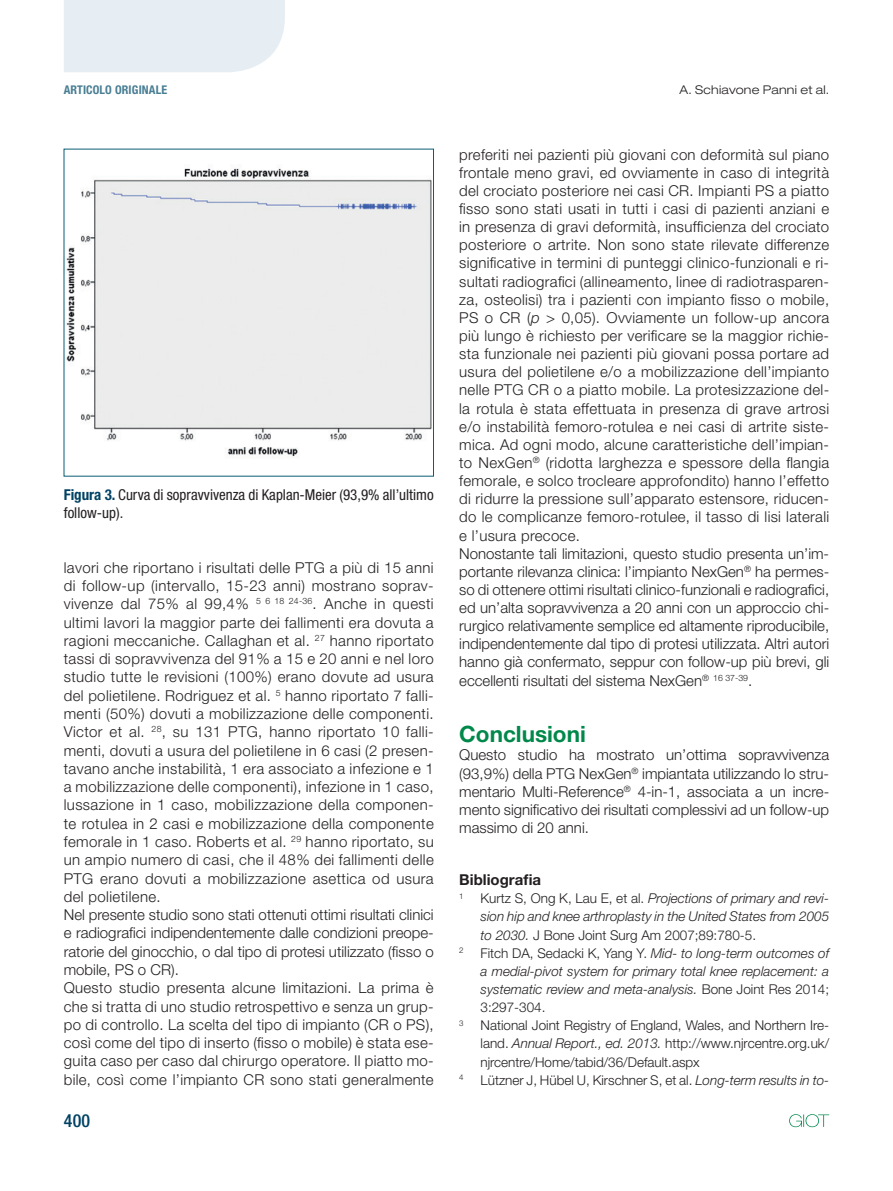
<style>
.page{position:relative;width:893px;height:1191px;background:#fff}
.page>*{position:absolute;margin:0;border:0;box-sizing:border-box;transform-origin:0 0}
.t1{font:700 22.5px "Helvetica Neue LT Std";color:#00884a}
.t2{font:500 condensed 18px "Helvetica Neue LT Std";color:#004264}
.t3{font:300 15px/18.1px "Helvetica Neue LT Std";letter-spacing:.02em;color:#231f20}
.t4{font:condensed 15px/18px "Helvetica Neue LT Std";color:#231f20}
.t5{font:700 15px "Helvetica Neue LT Std";color:#231f20}
.t6{font:italic 300 13.5px/18.1px "Helvetica Neue LT Std";color:#231f20;text-align:justify}
.t7{font:300 13.5px/18.1px "Helvetica Neue LT Std";color:#231f20;text-align:justify}
.t8{font:300 expanded 12px "Helvetica Neue LT Std";letter-spacing:.025em;color:#231f20}
.t9{font:700 condensed 12px "Helvetica Neue LT Std";letter-spacing:.01em;color:#497e93}
.t10{font:300 7.8px "Helvetica Neue LT Std";color:#231f20}
.s1{font-weight:700;color:#004264}
.s2{font-style:italic}
.s3{font-style:normal}
</style>
<div class="page">
<div style="left:64px;top:0;width:221px;height:72px;background:#e6eef3"></div>
<svg style="left:789px;top:1114px;width:40px;height:13px"></svg>
<img style="left:66px;top:168px;width:366px;height:289px">
<p class="t9" style="left:64px;top:82px;width:105px">ARTICOLO ORIGINALE</p>
<p class="t8" style="left:679px;top:82px;width:151px">A. Schiavone Panni et al.</p>
<p class="t4" style="left:64px;top:485px;width:371px"><span class="s1">Figura 3.</span> Curva di sopravvivenza di Kaplan-Meier (93,9% all’ultimo follow-up).</p>
<p class="t3" style="left:64px;top:558px;width:371px">lavori che riportano i risultati delle PTG a più di 15 anni di follow-up (intervallo, 15-23 anni) mostrano soprav&shy;vivenze dal 75% al 99,4% <sup>5</sup> <sup>6</sup> <sup>18</sup> <sup>24-36</sup>. Anche in questi ultimi lavori la maggior parte dei fallimenti era dovuta a ragioni meccaniche. Callaghan et al. <sup>27</sup> hanno riportato tassi di sopravvivenza del 91% a 15 e 20 anni e nel loro studio tutte le revisioni (100%) erano dovute ad usura del polietilene. Rodriguez et al. <sup>5</sup> hanno riportato 7 falli&shy;menti (50%) dovuti a mobilizzazione delle componenti.<br>Victor et al. <sup>28</sup>, su 131 PTG, hanno riportato 10 falli&shy;menti, dovuti a usura del polietilene in 6 casi (2 presen&shy;tavano anche instabilità, 1 era associato a infezione e 1 a mobilizzazione delle componenti), infezione in 1 caso, lussazione in 1 caso, mobilizzazione della componen&shy;te rotulea in 2 casi e mobilizzazione della componente femorale in 1 caso. Roberts et al. <sup>29</sup> hanno riportato, su un ampio numero di casi, che il 48% dei fallimenti delle PTG erano dovuti a mobilizzazione asettica od usura del polietilene.<br>Nel presente studio sono stati ottenuti ottimi risultati clinici e radiografici indipendentemente dalle condizioni preope&shy;ratorie del ginocchio, o dal tipo di protesi utilizzato (fisso o mobile, PS o CR).<br>Questo studio presenta alcune limitazioni. La prima è che si tratta di uno studio retrospettivo e senza un grup&shy;po di controllo. La scelta del tipo di impianto (CR o PS), così come del tipo di inserto (fisso o mobile) è stata ese&shy;guita caso per caso dal chirurgo operatore. Il piatto mo&shy;bile, così come l’impianto CR sono stati generalmente</p>
<p class="t2" style="left:64px;top:1110px;width:28px">400</p>
<p class="t3" style="left:459px;top:145px;width:371px">preferiti nei pazienti più giovani con deformità sul piano frontale meno gravi, ed ovviamente in caso di integrità del crociato posteriore nei casi CR. Impianti PS a piatto fisso sono stati usati in tutti i casi di pazienti anziani e in presenza di gravi deformità, insufficienza del crociato posteriore o artrite. Non sono state rilevate differenze significative in termini di punteggi clinico-funzionali e ri&shy;sultati radiografici (allineamento, linee di radiotrasparen&shy;za, osteolisi) tra i pazienti con impianto fisso o mobile, PS o CR (<span class="s2">p</span> &gt; 0,05). Ovviamente un follow-up ancora più lungo è richiesto per verificare se la maggior richie&shy;sta funzionale nei pazienti più giovani possa portare ad usura del polietilene e/o a mobilizzazione dell’impianto nelle PTG CR o a piatto mobile. La protesizzazione del&shy;la rotula è stata effettuata in presenza di grave artrosi e/o instabilità femoro-rotulea e nei casi di artrite siste&shy;mica. Ad ogni modo, alcune caratteristiche dell’impian&shy;to NexGen<sup>®</sup> (ridotta larghezza e spessore della flangia femorale, e solco trocleare approfondito) hanno l’effetto di ridurre la pressione sull’apparato estensore, riducen&shy;do le complicanze femoro-rotulee, il tasso di lisi laterali e l’usura precoce.<br>Nonostante tali limitazioni, questo studio presenta un’im&shy;portante rilevanza clinica: l’impianto NexGen<sup>®</sup> ha permes&shy;so di ottenere ottimi risultati clinico-funzionali e radiografici, ed un’alta sopravvivenza a 20 anni con un approccio chi&shy;rurgico relativamente semplice ed altamente riproducibile, indipendentemente dal tipo di protesi utilizzata. Altri autori hanno già confermato, seppur con follow-up più brevi, gli eccellenti risultati del sistema NexGen<sup>®</sup> <sup>16</sup> <sup>37-39</sup>.</p>
<h1 class="t1" style="left:459px;top:720px;width:128px">Conclusioni</h1>
<p class="t3" style="left:459px;top:745px;width:371px;text-align:justify">Questo studio ha mostrato un’ottima sopravvivenza (93,9%) della PTG NexGen<sup>®</sup> impiantata utilizzando lo stru&shy;mentario Multi-Reference<sup>®</sup> 4-in-1, associata a un incre&shy;mento significativo dei risultati complessivi ad un follow-up massimo di 20 anni.</p>
<p class="t5" style="left:459px;top:870px;width:83px">Bibliografia</p>
<p class="t10" style="left:459px;top:891px;width:6px">1</p>
<p class="t6" style="left:480px;top:889px;width:350px"><span class="s3">Kurtz S, Ong K, Lau E, et al.</span> Projections of primary and revi&shy;sion hip and knee arthroplasty in the United States from 2005 to 2030. <span class="s3">J Bone Joint Surg Am 2007;89:780-5.</span></p>
<p class="t10" style="left:459px;top:945px;width:6px">2</p>
<p class="t6" style="left:480px;top:943px;width:350px"><span class="s3">Fitch DA, Sedacki K, Yang Y.</span> Mid- to long-term outcomes of a medial-pivot system for primary total knee replacement: a systematic review and meta-analysis. <span class="s3">Bone Joint Res 2014; 3:297-304.</span></p>
<p class="t10" style="left:459px;top:1018px;width:6px">3</p>
<p class="t7" style="left:480px;top:1016px;width:350px">National Joint Registry of England, Wales, and Northern Ire&shy;land. <span class="s2">Annual Report., ed. 2013.</span> http://www.njrcentre.org.uk/ njrcentre/Home/tabid/36/Default.aspx</p>
<p class="t10" style="left:459px;top:1072px;width:6px">4</p>
<p class="t7" style="left:480px;top:1070px;width:350px">Lützner J, Hübel U, Kirschner S, et al. <span class="s2">Long-term results in to-</span></p>
</div>
